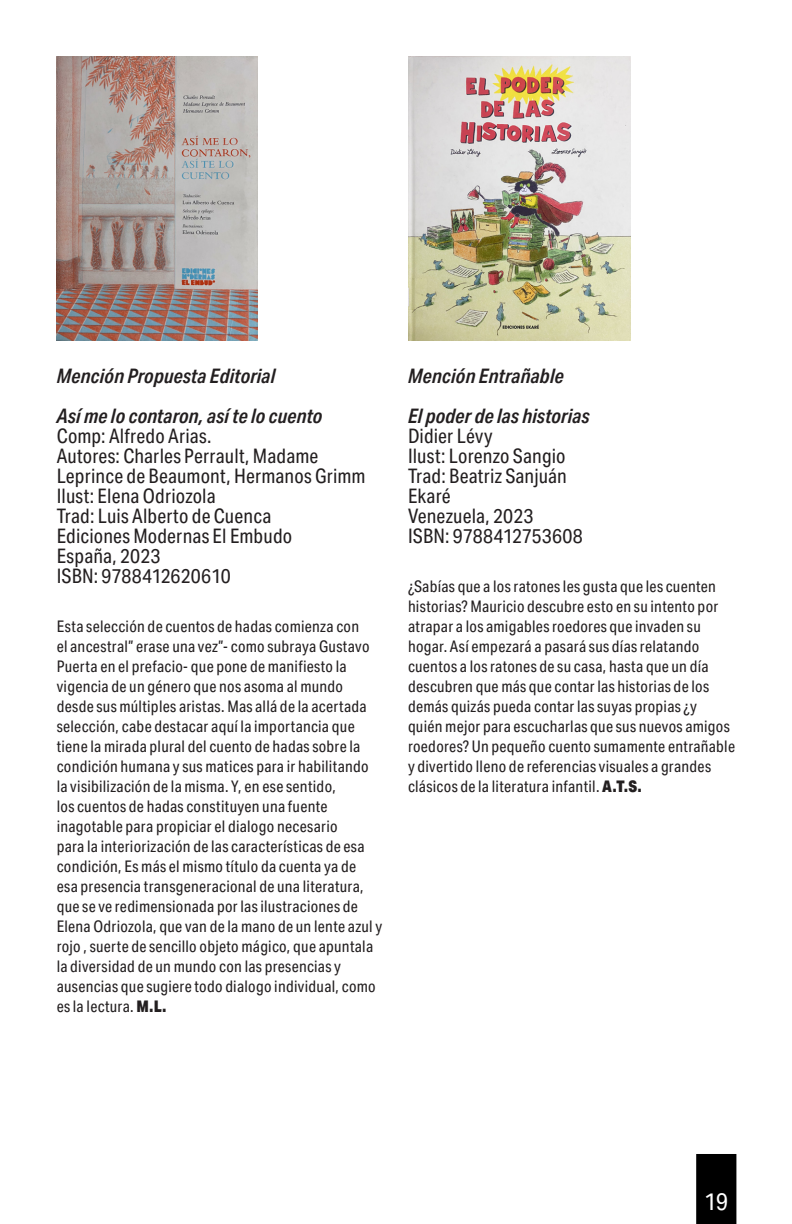
<style>
.page{position:relative;width:792px;height:1224px;background:#fff}
.page>*{position:absolute;margin:0;border:0;box-sizing:border-box;transform-origin:0 0}
.t1{font:24px "Aktiv Grotesk Cd";color:#fff}
.t2{font:20px/20px "Aktiv Grotesk Cd";letter-spacing:.005em;color:#231f20}
.t3{font:italic 600 20px "Aktiv Grotesk Cd";letter-spacing:.005em;color:#231f20}
.t4{font:16px/20px "Aktiv Grotesk Cd";letter-spacing:.015em;color:#231f20}
.s1{font-weight:900}
</style>
<div class="page">
<div style="left:696px;top:1154px;width:40px;height:70px;background:#000"></div>
<img style="left:408px;top:57px;width:223px;height:283px">
<img style="left:57px;top:57px;width:201px;height:283px">
<p class="t3" style="left:57px;top:365px;width:220px">Mención Propuesta Editorial</p>
<p class="t3" style="left:57px;top:405px;width:267px">Así me lo contaron, así te lo cuento</p>
<p class="t2" style="left:57px;top:426px;width:310px">Comp: Alfredo Arias.<br>Autores: Charles Perrault, Madame<br>Leprince de Beaumont, Hermanos Grimm</p>
<p class="t2" style="left:57px;top:486px;width:161px">Ilust: Elena Odriozola</p>
<p class="t2" style="left:57px;top:506px;width:216px">Trad: Luis Alberto de Cuenca</p>
<p class="t2" style="left:57px;top:526px;width:237px">Ediciones Modernas El Embudo</p>
<p class="t2" style="left:57px;top:546px;width:105px">España, 2023</p>
<p class="t2" style="left:57px;top:566px;width:176px">ISBN: 9788412620610</p>
<p class="t4" style="left:57px;top:616px;width:327px">Esta selección de cuentos de hadas comienza con<br>el ancestral” erase una vez”- como subraya Gustavo Puerta en el prefacio- que pone de manifiesto la vigencia de un género que nos asoma al mundo desde sus múltiples aristas. Mas allá de la acertada selección, cabe destacar aquí la importancia que tiene la mirada plural del cuento de hadas sobre la condición humana y sus matices para ir habilitando la visibilización de la misma. Y, en ese sentido,<br>los cuentos de hadas constituyen una fuente inagotable para propiciar el dialogo necesario<br>para la interiorización de las características de esa condición, Es más el mismo título da cuenta ya de<br>esa presencia transgeneracional de una literatura, que se ve redimensionada por las ilustraciones de Elena Odriozola, que van de la mano de un lente azul y rojo , suerte de sencillo objeto mágico, que apuntala la diversidad de un mundo con las presencias y ausencias que sugiere todo dialogo individual, como es la lectura. <span class="s1">M.L.</span></p>
<p class="t3" style="left:408px;top:365px;width:157px">Mención Entrañable</p>
<p class="t3" style="left:408px;top:405px;width:183px">El poder de las historias</p>
<p class="t2" style="left:408px;top:426px;width:86px">Didier Lévy</p>
<p class="t2" style="left:408px;top:446px;width:159px">Ilust: Lorenzo Sangio</p>
<p class="t2" style="left:408px;top:466px;width:161px">Trad: Beatriz Sanjuán</p>
<p class="t2" style="left:408px;top:486px;width:44px">Ekaré</p>
<p class="t2" style="left:408px;top:506px;width:127px">Venezuela, 2023</p>
<p class="t2" style="left:408px;top:526px;width:176px">ISBN: 9788412753608</p>
<p class="t4" style="left:408px;top:576px;width:329px">¿Sabías que a los ratones les gusta que les cuenten historias? Mauricio descubre esto en su intento por atrapar a los amigables roedores que invaden su hogar. Así empezará a pasará sus días relatando cuentos a los ratones de su casa, hasta que un día descubren que más que contar las historias de los demás quizás pueda contar las suyas propias ¿y quién mejor para escucharlas que sus nuevos amigos roedores? Un pequeño cuento sumamente entrañable y divertido lleno de referencias visuales a grandes clásicos de la literatura infantil. <span class="s1">A.T.S.</span></p>
<h1 class="t1" style="left:704px;top:1188px;width:25px">19</h1>
</div>
